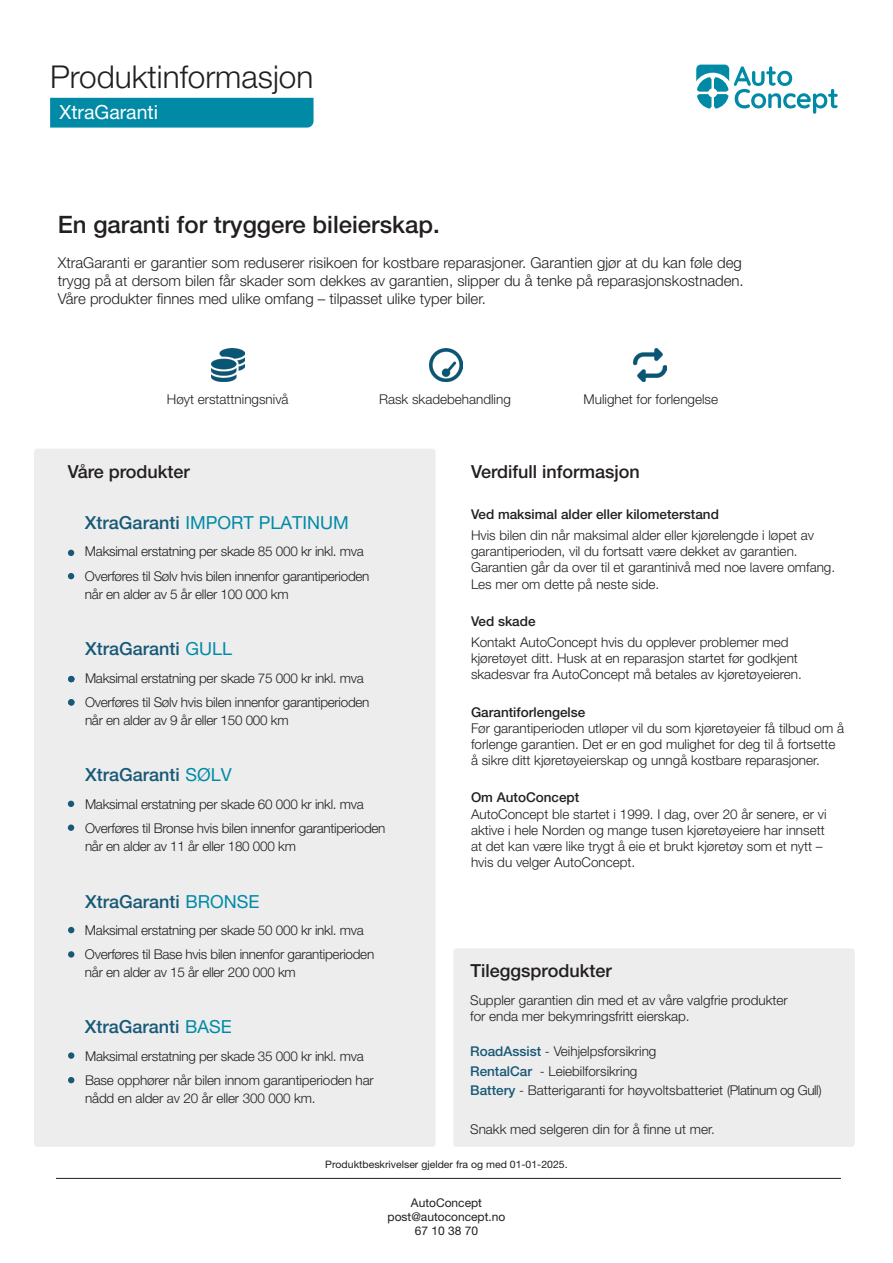
<style>
.page{position:relative;width:893px;height:1263px;background:#fff}
.page>*{position:absolute;margin:0;border:0;box-sizing:border-box;transform-origin:0 0}
.Allmänt_styckeformat{font:300 31.5px "Helvetica Neue LT Pro";color:#231f20}
.t1{font:500 24px "Helvetica Neue LT Pro";color:#231f20}
.Allmänt_styckeformat-2{font:19.5px "Helvetica Neue LT Pro";color:#fff}
.t2{font:500 18px "Helvetica Neue LT Pro";color:#175976}
.t3{font:500 18px "Helvetica Neue LT Pro";color:#231f20}
.t4{font:18px "Helvetica Neue LT Pro";color:#008aa6}
.t5{font:300 15px/18px "Helvetica Neue LT Pro";color:#231f20}
.t6{font:300 13.5px/16.2px "Helvetica Neue LT Pro";color:#231f20}
.t7{font:300 13.5px/18px "Helvetica Neue LT Pro";letter-spacing:-.02em;color:#231f20}
.t8{font:12px "Helvetica Neue LT Pro";color:#231f20}
.t9{font:10.35px "Helvetica Neue LT Pro";color:#231f20}
.s1{font-weight:500;color:#175976}
.s2{font-weight:400;color:#008aa6}
.s3{font-weight:500}
</style>
<div class="page">
<div style="left:453px;top:948px;width:402px;height:199px;background:#ededed;border-radius:3px"></div>
<hr style="left:56px;top:1178px;width:785px;height:1px;background:#231f20">
<div style="left:50px;top:98px;width:264px;height:30px;background:#008aa6"></div>
<svg style="left:696px;top:65px;width:142px;height:49px"></svg>
<img style="left:634px;top:348px;width:32px;height:33px">
<img style="left:430px;top:348px;width:33px;height:33px">
<img style="left:212px;top:348px;width:32px;height:33px">
<div style="left:34px;top:449px;width:402px;height:698px;background:#ededed;border-radius:3px"></div>
<svg style="left:68px;top:550px;width:6px;height:6px"></svg>
<svg style="left:68px;top:573px;width:6px;height:6px"></svg>
<svg style="left:68px;top:801px;width:6px;height:6px"></svg>
<div style="left:68px;top:824px;width:6px;height:7px;background:#175976;border-radius:50%"></div>
<svg style="left:68px;top:927px;width:6px;height:6px"></svg>
<svg style="left:68px;top:951px;width:6px;height:6px"></svg>
<svg style="left:68px;top:676px;width:6px;height:6px"></svg>
<svg style="left:68px;top:699px;width:6px;height:6px"></svg>
<div style="left:68px;top:1052px;width:6px;height:7px;background:#175976;border-radius:50%"></div>
<svg style="left:68px;top:1077px;width:6px;height:6px"></svg>
<p class="Allmänt_styckeformat" style="left:50px;top:58px;width:265px">Produktinformasjon</p>
<p class="Allmänt_styckeformat-2" style="left:60px;top:101px;width:100px">XtraGaranti</p>
<p class="t1" style="left:58px;top:210px;width:383px">En garanti for tryggere bileierskap.</p>
<p class="t5" style="left:58px;top:253px;width:688px">XtraGaranti er garantier som reduserer risikoen for kostbare reparasjoner. Garantien gjør at du kan føle deg trygg på at dersom bilen får skader som dekkes av garantien, slipper du å tenke på reparasjonskostnaden.<br>Våre produkter finnes med ulike omfang – tilpasset ulike typer biler.</p>
<p class="t6" style="left:167px;top:391px;width:123px">Høyt erstattningsnivå</p>
<p class="t6" style="left:379px;top:391px;width:133px">Rask skadebehandling</p>
<p class="t6" style="left:584px;top:391px;width:136px">Mulighet for forlengelse</p>
<p class="t3" style="left:68px;top:461px;width:124px">Våre produkter</p>
<p class="t4" style="left:85px;top:511px;width:265px"><span class="s1">XtraGaranti</span> IMPORT PLATINUM</p>
<p class="t7" style="left:85px;top:542px;width:280px">Maksimal erstatning per skade 85 000 kr inkl. mva</p>
<p class="t7" style="left:85px;top:566px;width:286px">Overføres til Sølv hvis bilen innenfor garantiperioden når en alder av 5 år eller 100 000 km</p>
<p class="t2" style="left:85px;top:638px;width:149px">XtraGaranti <span class="s2">GULL</span></p>
<p class="t7" style="left:85px;top:669px;width:280px">Maksimal erstatning per skade 75 000 kr inkl. mva</p>
<p class="t7" style="left:85px;top:693px;width:286px">Overføres til Sølv hvis bilen innenfor garantiperioden når en alder av 9 år eller 150 000 km</p>
<p class="t2" style="left:85px;top:764px;width:148px">XtraGaranti <span class="s2">SØLV</span></p>
<p class="t7" style="left:85px;top:795px;width:280px">Maksimal erstatning per skade 60 000 kr inkl. mva</p>
<p class="t7" style="left:85px;top:819px;width:302px">Overføres til Bronse hvis bilen innenfor garantiperioden når en alder av 11 år eller 180 000 km</p>
<p class="t2" style="left:85px;top:890px;width:176px">XtraGaranti <span class="s2">BRONSE</span></p>
<p class="t7" style="left:85px;top:921px;width:280px">Maksimal erstatning per skade 50 000 kr inkl. mva</p>
<p class="t7" style="left:85px;top:945px;width:291px">Overføres til Base hvis bilen innenfor garantiperioden når en alder av 15 år eller 200 000 km</p>
<p class="t2" style="left:85px;top:1016px;width:149px">XtraGaranti <span class="s2">BASE</span></p>
<p class="t7" style="left:85px;top:1047px;width:280px">Maksimal erstatning per skade 35 000 kr inkl. mva</p>
<p class="t6" style="left:85px;top:1071px;width:290px;line-height:18px">Base opphører når bilen innom garantiperioden har nådd en alder av 20 år eller 300 000 km.</p>
<p class="t3" style="left:471px;top:461px;width:170px">Verdifull informasjon</p>
<p class="t6" style="left:471px;top:503px;width:345px;line-height:21px"><span class="s3">Ved maksimal alder eller kilometerstand<br></span>Hvis bilen din når maksimal alder eller kjørelengde i løpet av</p>
<p class="t6" style="left:471px;top:543px;width:366px">garantiperioden, vil du fortsatt være dekket av garantien.<br>Garantien går da over til et garantinivå med noe lavere omfang.<br>Les mer om dette på neste side.</p>
<p class="t6" style="left:471px;top:610px;width:319px;line-height:21px"><span class="s3">Ved skade<br></span>Kontakt AutoConcept hvis du opplever problemer med</p>
<p class="t6" style="left:471px;top:650px;width:332px">kjøretøyet ditt. Husk at en reparasjon startet før godkjent skadesvar fra AutoConcept må betales av kjøretøyeieren.</p>
<p class="t6" style="left:471px;top:703px;width:374px"><span class="s3">Garantiforlengelse<br></span>Før garantiperioden utløper vil du som kjøretøyeier få tilbud om å forlenge garantien. Det er en god mulighet for deg til å fortsette å sikre ditt kjøretøyeierskap og unngå kostbare reparasjoner.</p>
<p class="t6" style="left:471px;top:789px;width:357px"><span class="s3">Om AutoConcept<br></span>AutoConcept ble startet i 1999. I dag, over 20 år senere, er vi aktive i hele Norden og mange tusen kjøretøyeiere har innsett at det kan være like trygt å eie et brukt kjøretøy som et nytt – hvis du velger AutoConcept.</p>
<p class="t3" style="left:471px;top:959px;width:143px">Tileggsprodukter</p>
<p class="t6" style="left:470px;top:991px;width:319px">Suppler garantien din med et av våre valgfrie produkter for enda mer bekymringsfritt eierskap.</p>
<p class="t6" style="left:470px;top:1043px;width:188px"><span class="s1">RoadAssist</span> - Veihjelpsforsikring</p>
<p class="t6" style="left:470px;top:1063px;width:169px"><span class="s1">RentalCar</span> - Leiebilforsikring</p>
<p class="t6" style="left:470px;top:1082px;width:353px"><span class="s1">Battery</span> - Batterigaranti for høyvoltsbatteriet (Platinum og Gull)</p>
<p class="t6" style="left:470px;top:1121px;width:246px">Snakk med selgeren din for å finne ut mer.</p>
<p class="t9" style="left:325px;top:1158px;width:244px">Produktbeskrivelser gjelder fra og med 01-01-2025.</p>
<p class="t8" style="left:411px;top:1195px;width:73px">AutoConcept</p>
<p class="t8" style="left:388px;top:1209px;width:119px">post@autoconcept.no</p>
<p class="t8" style="left:415px;top:1224px;width:65px">67 10 38 70</p>
</div>
